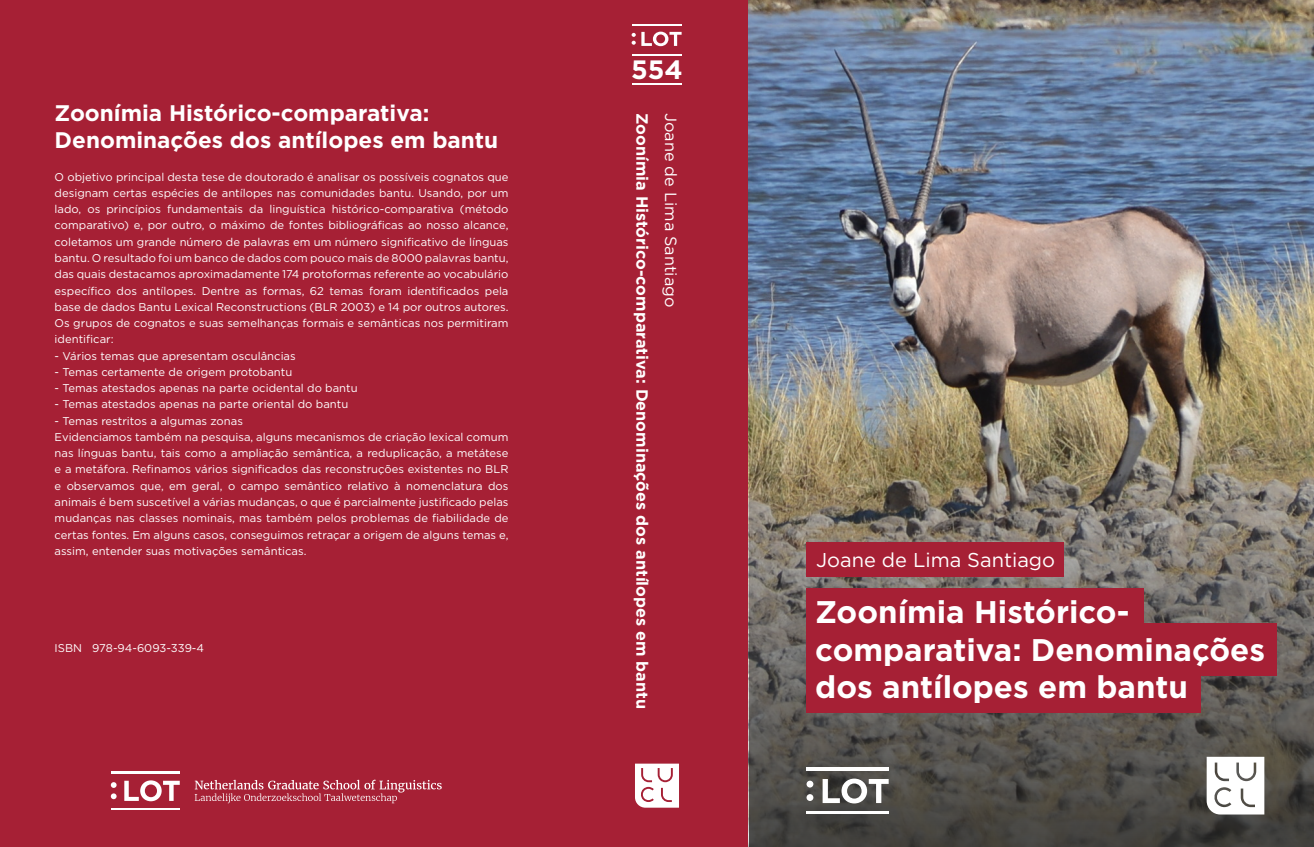
<style>
.page{position:relative;width:1314px;height:847px;background:#fff}
.page>*{position:absolute;margin:0;border:0;box-sizing:border-box;transform-origin:0 0}
.t1{font:700 31.25px/37.5px "Gotham";color:#fff}
.t2{font:700 26.5px "Gotham";color:#fff}
.t3{font:700 22.5px "Gotham";color:#fff}
.t4{font:20px "Gotham";color:#fff}
.t5{font:700 16.25px "Gotham";color:#fff}
.t6{font:16.25px "Gotham";color:#fff}
.Alineastijl_1{font:11.25px/16.2px "Gotham";color:#fff;text-align:justify}
</style>
<div class="page">
<div style="left:0;top:0;width:748px;height:846px;background:#a62035"></div>
<hr style="left:631px;top:24px;width:50px;height:2px;background:#fff">
<hr style="left:631px;top:84px;width:50px;height:1px;background:#fff">
<svg style="left:641px;top:32px;width:40px;height:14px"></svg>
<svg style="left:631px;top:33px;width:4px;height:12px"></svg>
<hr style="left:631px;top:54px;width:50px;height:1px;background:#fff">
<svg style="left:195px;top:779px;width:246px;height:24px"></svg>
<hr style="left:111px;top:770px;width:69px;height:3px;background:#fff">
<hr style="left:111px;top:807px;width:69px;height:2px;background:#fff">
<svg style="left:124px;top:780px;width:56px;height:21px"></svg>
<svg style="left:111px;top:782px;width:6px;height:5px"></svg>
<svg style="left:111px;top:793px;width:6px;height:5px"></svg>
<svg style="left:635px;top:763px;width:44px;height:44px"></svg>
<img style="left:748px;top:0;width:565px;height:338px">
<img style="left:748px;top:338px;width:565px;height:508px">
<div style="left:806px;top:588px;width:337px;height:52px;background:#a62035"></div>
<div style="left:806px;top:542px;width:257px;height:35px;background:#a62035"></div>
<div style="left:806px;top:660px;width:394px;height:53px;background:#a62035"></div>
<svg style="left:976px;top:756px;width:291px;height:58px"></svg>
<div style="left:806px;top:623px;width:470px;height:52px;background:#a62035"></div>
<hr style="left:806px;top:767px;width:82px;height:3px;background:#fff">
<hr style="left:806px;top:811px;width:82px;height:2px;background:#fff">
<svg style="left:822px;top:778px;width:66px;height:25px"></svg>
<div style="left:806px;top:780px;width:7px;height:7px;background:#fff;border-radius:50%"></div>
<svg style="left:806px;top:793px;width:7px;height:7px"></svg>
<p class="t3" style="left:55px;top:98px;width:376px">Zoonímia Histórico-comparativa:</p>
<p class="t3" style="left:55px;top:125px;width:445px">Denominações dos antílopes em bantu</p>
<p class="Alineastijl_1" style="left:55px;top:168px;width:455px">O objetivo principal desta tese de doutorado é analisar os possíveis cognatos que designam certas espécies de antílopes nas comunidades bantu. Usando, por um lado, os princípios fundamentais da linguística histórico-comparativa (método comparativo) e, por outro, o máximo de fontes bibliográficas ao nosso alcance, coletamos um grande número de palavras em um número significativo de línguas bantu. O resultado foi um banco de dados com pouco mais de 8000 palavras bantu, das quais destacamos aproximadamente 174 protoformas referente ao vocabulário específico dos antílopes. Dentre as formas, 62 temas foram identificados pela base de dados Bantu Lexical Reconstructions (BLR 2003) e 14 por outros autores.<br>Os grupos de cognatos e suas semelhanças formais e semânticas nos permitiram identificar:</p>
<p class="Alineastijl_1" style="left:55px;top:347px;width:242px">- Vários temas que apresentam osculâncias</p>
<p class="Alineastijl_1" style="left:55px;top:363px;width:239px">- Temas certamente de origem protobantu</p>
<p class="Alineastijl_1" style="left:55px;top:379px;width:304px">- Temas atestados apenas na parte ocidental do bantu</p>
<p class="Alineastijl_1" style="left:55px;top:396px;width:295px">- Temas atestados apenas na parte oriental do bantu</p>
<p class="Alineastijl_1" style="left:55px;top:412px;width:190px">- Temas restritos a algumas zonas</p>
<p class="Alineastijl_1" style="left:55px;top:428px;width:455px">Evidenciamos também na pesquisa, alguns mecanismos de criação lexical comum nas línguas bantu, tais como a ampliação semântica, a reduplicação, a metátese e a metáfora. Refinamos vários significados das reconstruções existentes no BLR e observamos que, em geral, o campo semântico relativo à nomenclatura dos animais é bem suscetível a várias mudanças, o que é parcialmente justificado pelas mudanças nas classes nominais, mas também pelos problemas de fiabilidade de certas fontes. Em alguns casos, conseguimos retraçar a origem de alguns temas e, assim, entender suas motivações semânticas.</p>
<p class="Alineastijl_1" style="left:55px;top:639px;width:151px">ISBN 978-94-6093-339-4</p>
<p class="t2" style="left:631px;top:52px;width:53px">554</p>
<p class="t5" style="left:653px;top:113px;width:597px;rotate:90deg">Zoonímia Histórico-comparativa: Denominações dos antílopes em bantu</p>
<p class="t6" style="left:681px;top:113px;width:196px;rotate:90deg">Joane de Lima Santiago</p>
<p class="t4" style="left:816px;top:547px;width:240px">Joane de Lima Santiago</p>
<p class="t1" style="left:815px;top:592px;width:315px">Zoonímia Histórico-</p>
<p class="t1" style="left:815px;top:630px;width:451px">comparativa: Denominações dos antílopes em bantu</p>
</div>
